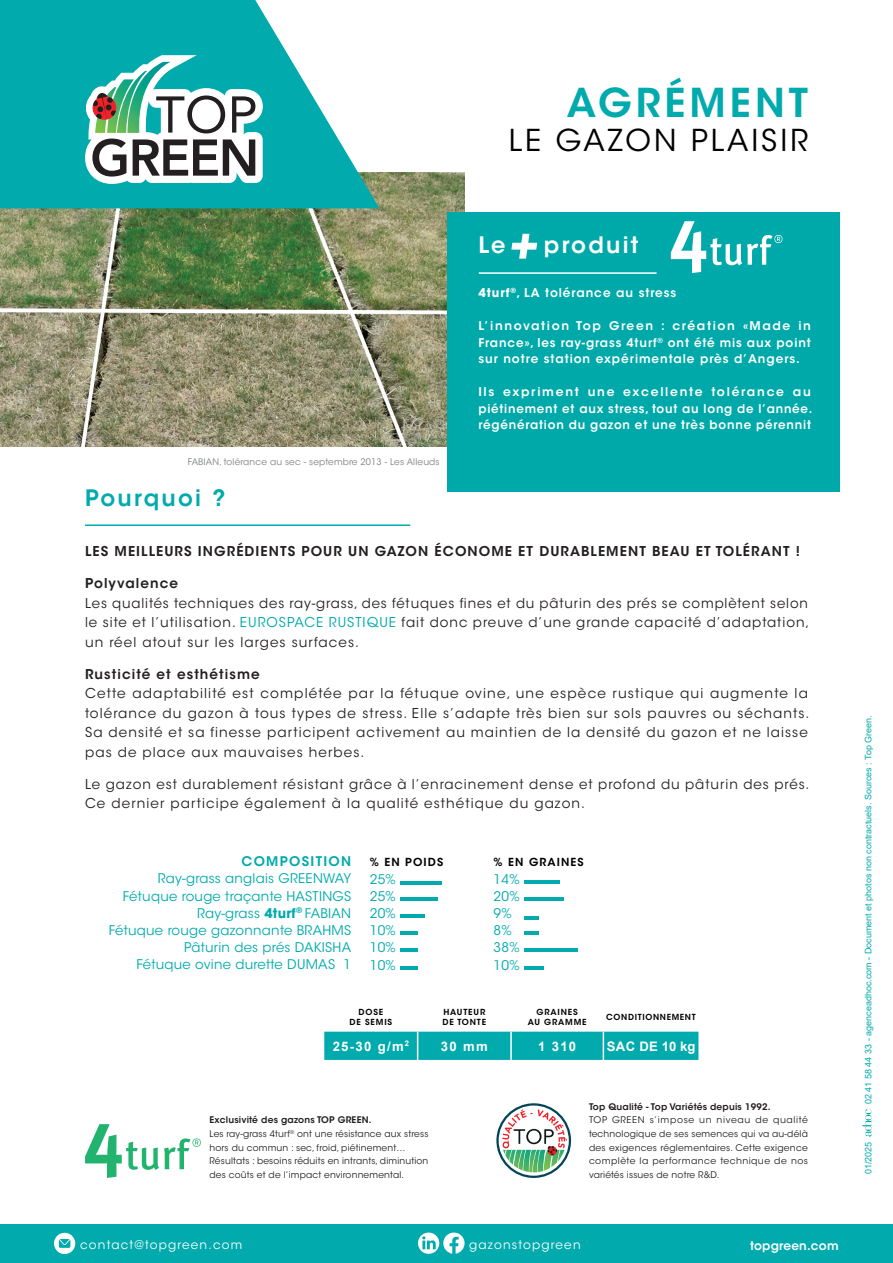
<style>
.page{position:relative;width:893px;height:1263px;background:#fff}
.page>*{position:absolute;margin:0;border:0;box-sizing:border-box;transform-origin:0 0}
.t1{font:600 39.6px "ITC Avant Garde Std";letter-spacing:.1em;color:#00aaad}
.t2{font:30px "ITC Avant Garde Std";letter-spacing:.1em;color:#000}
.t3{font:600 22.5px "ITC Avant Garde Std";letter-spacing:.1em;color:#00aaad}
.t4{font:600 22.5px "ITC Avant Garde Std";letter-spacing:.1em;color:#fff}
.t5{font:13.5px/19.5px "ITC Avant Garde Std";letter-spacing:.08em;color:#231f20;text-align:justify}
.t6{font:600 13.5px "ITC Avant Garde Std";letter-spacing:.08em;color:#231f20}
.t7{font:13.2px "ITC Avant Garde Std";letter-spacing:.02em;color:#00aaad}
.t8{font:600 13.2px "ITC Avant Garde Std";letter-spacing:.1em;color:#00aaad}
.t9{font:700 13.05px "Arial";letter-spacing:.1em;color:#fff}
.t10{font:600 12px/16.5px "ITC Avant Garde Std";letter-spacing:.07em;color:#fff;text-align:justify}
.t11{font:12px "ITC Avant Garde Std";letter-spacing:.1em;color:#fff}
.t12{font:600 12px "ITC Avant Garde Std";letter-spacing:.02em;color:#fff}
.t13{font:600 11.1px "ITC Avant Garde Std";letter-spacing:.1em;color:#000}
.t14{font:9.15px/13.6px "ITC Avant Garde Std";letter-spacing:.02em;color:#231f20}
.t15{font:600 9.15px "ITC Avant Garde Std";letter-spacing:.02em;color:#231f20}
.t16{font:9px "Arial";color:#00aaad}
.t17{font:9px "ITC Avant Garde Std";letter-spacing:.02em;color:#808285}
.t18{font:600 8.25px "ITC Avant Garde Std";letter-spacing:.1em;color:#000}
.s1{font-weight:700}
.s2{color:#00aaad}
</style>
<div class="page">
<img style="left:0;top:173px;width:465px;height:273px">
<div style="left:447px;top:213px;width:393px;height:279px;background:#00a9a9"></div>
<div style="left:0;top:1224px;width:893px;height:39px;background:#00aaad"></div>
<svg style="left:0;top:0;width:379px;height:208px;fill:#00aaad"></svg>
<svg style="left:418px;top:1232px;width:21px;height:22px"></svg>
<svg style="left:422px;top:1236px;width:14px;height:13px"></svg>
<svg style="left:862px;top:1109px;width:9px;height:27px"></svg>
<div style="left:54px;top:1233px;width:21px;height:21px;background:#fff;border-radius:50%"></div>
<svg style="left:59px;top:1239px;width:11px;height:9px"></svg>
<svg style="left:443px;top:1232px;width:22px;height:22px"></svg>
<div style="left:324px;top:1032px;width:374px;height:28px;background:#00aaad"></div>
<hr style="left:400px;top:948px;width:18px;height:4px;background:#00aaad">
<hr style="left:400px;top:897px;width:38px;height:4px;background:#00aaad">
<hr style="left:524px;top:897px;width:40px;height:4px;background:#00aaad">
<hr style="left:400px;top:931px;width:18px;height:4px;background:#00aaad">
<hr style="left:524px;top:931px;width:14px;height:4px;background:#00aaad">
<hr style="left:400px;top:914px;width:25px;height:4px;background:#00aaad">
<hr style="left:400px;top:881px;width:42px;height:3px;background:#00aaad">
<hr style="left:524px;top:916px;width:14px;height:3px;background:#00aaad">
<hr style="left:524px;top:880px;width:36px;height:4px;background:#00aaad">
<hr style="left:524px;top:948px;width:54px;height:4px;background:#00aaad">
<hr style="left:400px;top:967px;width:18px;height:3px;background:#00aaad">
<hr style="left:524px;top:967px;width:20px;height:3px;background:#00aaad">
<svg style="left:85px;top:55px;width:178px;height:129px"></svg>
<hr style="left:479px;top:272px;width:178px;height:2px;background:#fff">
<svg style="left:511px;top:234px;width:26px;height:25px"></svg>
<hr style="left:85px;top:524px;width:325px;height:2px;background:#00aaad">
<svg style="left:496px;top:1103px;width:75px;height:75px"></svg>
<svg style="left:85px;top:1124px;width:116px;height:54px"></svg>
<svg style="left:671px;top:221px;width:111px;height:52px"></svg>
<p class="t1" style="left:567px;top:78px;width:242px">AGRÉMENT</p>
<p class="t2" style="left:509px;top:122px;width:301px">LE GAZON PLAISIR</p>
<p class="t17" style="left:188px;top:456px;width:253px">FABIAN, tolérance au sec - septembre 2013 - Les Alleuds</p>
<p class="t4" style="left:478px;top:230px;width:29px">Le</p>
<p class="t4" style="left:544px;top:230px;width:96px">produit</p>
<p class="t10" style="left:478px;top:284px;width:199px"><span class="s1">4turf</span><sup>®</sup>, LA tolérance au stress</p>
<p class="t10" style="left:478px;top:317px;width:334px">L’innovation Top Green : création «Made in France», les ray-grass 4turf<sup>®</sup> ont été mis aux point sur notre station expérimentale près d’Angers.</p>
<p class="t10" style="left:478px;top:383px;width:335px;text-align:left">Ils expriment une excellente tolérance au piétinement et aux stress, tout au long de l’année. régénération du gazon et une très bonne pérennit</p>
<p class="t3" style="left:85px;top:483px;width:142px">Pourquoi ?</p>
<p class="t6" style="left:85px;top:543px;width:716px">LES MEILLEURS INGRÉDIENTS POUR UN GAZON ÉCONOME ET DURABLEMENT BEAU ET TOLÉRANT !</p>
<p class="t6" style="left:85px;top:575px;width:95px">Polyvalence</p>
<p class="t5" style="left:85px;top:593px;width:726px">Les qualités techniques des ray-grass, des fétuques fines et du pâturin des prés se complètent selon le site et l’utilisation. <span class="s2">EUROSPACE RUSTIQUE</span> fait donc preuve d’une grande capacité d’adaptation, un réel atout sur les larges surfaces.</p>
<p class="t6" style="left:85px;top:665px;width:176px">Rusticité et esthétisme</p>
<p class="t5" style="left:85px;top:684px;width:726px">Cette adaptabilité est complétée par la fétuque ovine, une espèce rustique qui augmente la tolérance du gazon à tous types de stress. Elle s’adapte très bien sur sols pauvres ou séchants.<br>Sa densité et sa finesse participent activement au maintien de la densité du gazon et ne laisse pas de place aux mauvaises herbes.</p>
<p class="t5" style="left:85px;top:774px;width:726px">Le gazon est durablement résistant grâce à l’enracinement dense et profond du pâturin des prés.<br>Ce dernier participe également à la qualité esthétique du gazon.</p>
<p class="t8" style="left:241px;top:853px;width:111px">COMPOSITION</p>
<p class="t7" style="left:158px;top:870px;width:195px">Ray-grass anglais GREENWAY</p>
<p class="t7" style="left:123px;top:888px;width:230px">Fétuque rouge traçante HASTINGS</p>
<p class="t7" style="left:197px;top:905px;width:156px">Ray-grass <span class="s1">4turf</span><sup>®</sup> FABIAN</p>
<p class="t7" style="left:109px;top:922px;width:244px">Fétuque rouge gazonnante BRAHMS</p>
<p class="t7" style="left:184px;top:939px;width:169px">Pâturin des prés DAKISHA</p>
<p class="t7" style="left:136px;top:956px;width:216px">Fétuque ovine durette DUMAS 1</p>
<p class="t13" style="left:370px;top:855px;width:75px">% EN POIDS</p>
<p class="t7" style="left:370px;top:871px;width:27px">25%</p>
<p class="t7" style="left:370px;top:888px;width:27px">25%</p>
<p class="t7" style="left:370px;top:905px;width:27px">20%</p>
<p class="t7" style="left:370px;top:922px;width:27px">10%</p>
<p class="t7" style="left:370px;top:940px;width:27px">10%</p>
<p class="t7" style="left:370px;top:957px;width:27px">10%</p>
<p class="t13" style="left:494px;top:855px;width:92px">% EN GRAINES</p>
<p class="t7" style="left:494px;top:871px;width:27px">14%</p>
<p class="t7" style="left:494px;top:888px;width:27px">20%</p>
<p class="t7" style="left:494px;top:905px;width:20px">9%</p>
<p class="t7" style="left:494px;top:922px;width:20px">8%</p>
<p class="t7" style="left:494px;top:940px;width:27px">38%</p>
<p class="t7" style="left:494px;top:957px;width:27px">10%</p>
<p class="t18" style="left:359px;top:1007px;width:26px">DOSE</p>
<p class="t18" style="left:350px;top:1016px;width:44px">DE SEMIS</p>
<p class="t18" style="left:443px;top:1007px;width:43px">HAUTEUR</p>
<p class="t18" style="left:442px;top:1016px;width:45px">DE TONTE</p>
<p class="t18" style="left:537px;top:1007px;width:43px">GRAINES</p>
<p class="t18" style="left:528px;top:1016px;width:60px">AU GRAMME</p>
<p class="t18" style="left:606px;top:1012px;width:91px">CONDITIONNEMENT</p>
<p class="t9" style="left:333px;top:1037px;width:78px">25-30 g/m<sup>2</sup></p>
<p class="t9" style="left:441px;top:1037px;width:48px">30 mm</p>
<p class="t9" style="left:538px;top:1037px;width:40px">1 310</p>
<p class="t9" style="left:607px;top:1037px;width:90px">SAC DE 10 kg</p>
<p class="t15" style="left:209px;top:1114px;width:163px">Exclusivité des gazons TOP GREEN.</p>
<p class="t14" style="left:209px;top:1127px;width:220px">Les ray-grass 4turf<sup>®</sup> ont une résistance aux stress hors du commun : sec, froid, piétinement…</p>
<p class="t14" style="left:209px;top:1154px;width:220px">Résultats : besoins réduits en intrants, diminution des coûts et de l’impact environnemental.</p>
<p class="t15" style="left:589px;top:1101px;width:183px">Top Qualité - Top Variétés depuis 1992.</p>
<p class="t14" style="left:589px;top:1113px;width:220px;text-align:justify">TOP GREEN s’impose un niveau de qualité technologique de ses semences qui va au-délà des exigences réglementaires. Cette exigence complète la performance technique de nos variétés issues de notre R&amp;D.</p>
<p class="t11" style="left:80px;top:1237px;width:164px">contact@topgreen.com</p>
<p class="t11" style="left:469px;top:1237px;width:113px">gazonstopgreen</p>
<p class="t12" style="left:750px;top:1237px;width:90px">topgreen.com</p>
<p class="t16" style="left:862px;top:1104px;width:390px;rotate:-90deg">02 41 58 44 33 - agenceadhoc.com - Document et photos non contractuels. Sources : Top Green.</p>
<p class="t16" style="left:862px;top:1174px;width:34px;rotate:-90deg">01/2025</p>
</div>
